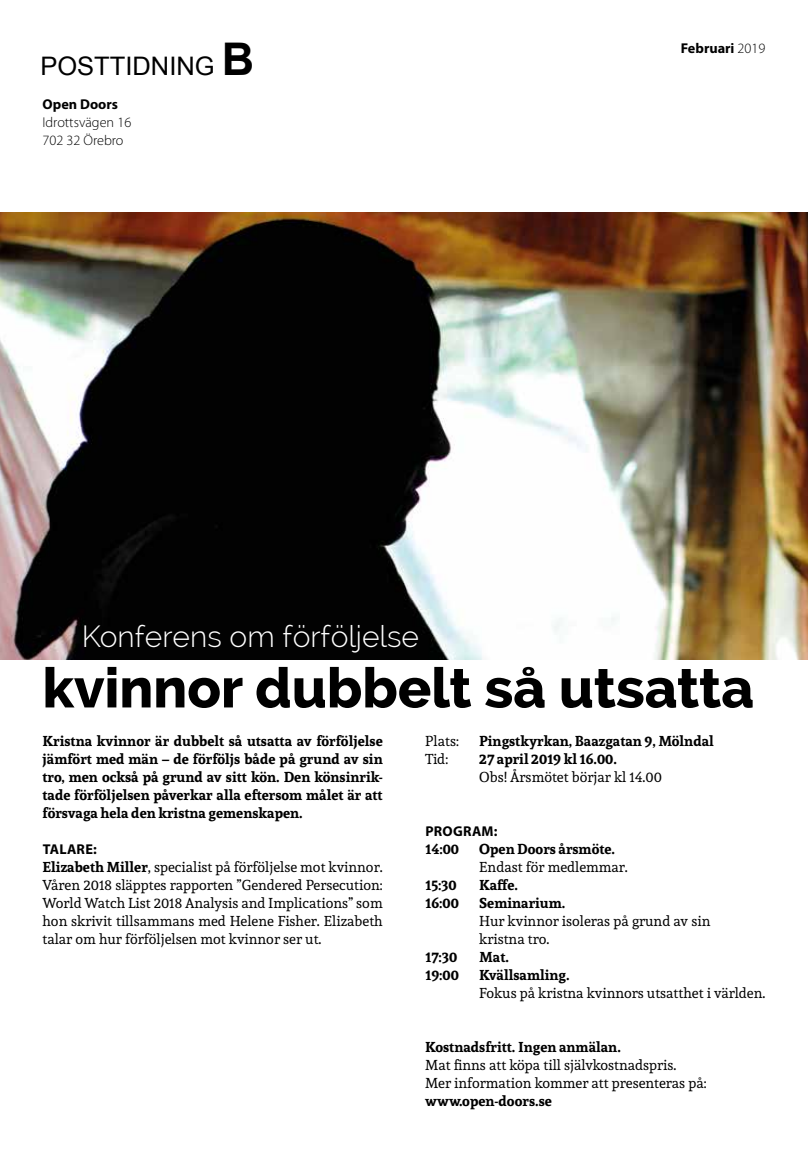
<style>
.page{position:relative;width:808px;height:1149px;background:#fff}
.page>*{position:absolute;margin:0;border:0;box-sizing:border-box;transform-origin:0 0}
.t1{font:800 55.5px "Raleway";color:#000}
.t2{font:300 30px "Raleway";color:#fff}
.t3{font:25.5px "Arial";color:#000}
.t4{font:14.25px/18px "Andada";color:#000}
.t5{font:700 14.25px/18px "Andada";color:#000;text-align:justify}
.t6{font:700 14.25px "Myriad Pro";letter-spacing:.005em;color:#000}
.t7{font:300 14.25px/18px "Myriad Pro";color:#000}
.s1{font-weight:700;font-size:45px}
.s2{font-weight:300}
.s3{font-weight:700}
</style>
<div class="page">
<img style="left:0;top:213px;width:808px;height:446px">
<h3 class="t3" style="left:40px;top:50px;width:215px">POSTTIDNING <span class="s1">B</span></h3>
<p class="t6" style="left:681px;top:39px;width:86px">Februari <span class="s2">2019</span></p>
<p class="t6" style="left:43px;top:94px;width:77px">Open Doors</p>
<p class="t7" style="left:43px;top:113px;width:90px">Idrottsvägen 16<br>702 32 Örebro</p>
<h2 class="t2" style="left:82px;top:619px;width:339px">Konferens om förföljelse</h2>
<h1 class="t1" style="left:43px;top:656px;width:713px">kvinnor dubbelt så utsatta</h1>
<p class="t5" style="left:43px;top:731px;width:342px">Kristna kvinnor är dubbelt så utsatta av förföljelse jämfört med män – de förföljs både på grund av sin tro, men också på grund av sitt kön. Den könsinrik&shy;tade förföljelsen påverkar alla eftersom målet är att försvaga hela den kristna gemenskapen.</p>
<p class="t6" style="left:43px;top:839px;width:56px">TALARE:</p>
<p class="t4" style="left:43px;top:857px;width:342px;text-align:justify"><span class="s3">Elizabeth Miller</span>, specialist på förföljelse mot kvinnor.<br>Våren 2018 släpptes rapporten ”Gendered Persecution:<br>World Watch List 2018 Analysis and Implications” som hon skrivit tillsammans med Helene Fisher. Elizabeth talar om hur förföljelsen mot kvinnor ser ut.</p>
<p class="t4" style="left:425px;top:731px;width:35px">Plats:</p>
<p class="t5" style="left:479px;top:731px;width:236px">Pingstkyrkan, Baazgatan 9, Mölndal</p>
<p class="t4" style="left:425px;top:749px;width:24px">Tid:</p>
<p class="t5" style="left:479px;top:749px;width:139px">27 april 2019 kl 16.00.</p>
<p class="t4" style="left:479px;top:767px;width:184px">Obs! Årsmötet börjar kl 14.00</p>
<p class="t6" style="left:425px;top:821px;width:74px">PROGRAM:</p>
<p class="t5" style="left:425px;top:839px;width:35px">14:00</p>
<p class="t5" style="left:479px;top:839px;width:137px">Open Doors årsmöte.</p>
<p class="t4" style="left:479px;top:857px;width:150px">Endast för medlemmar.</p>
<p class="t5" style="left:425px;top:875px;width:33px">15:30</p>
<p class="t5" style="left:479px;top:875px;width:40px">Kaffe.</p>
<p class="t5" style="left:425px;top:893px;width:35px">16:00</p>
<p class="t5" style="left:479px;top:893px;width:88px">Seminarium.</p>
<p class="t4" style="left:479px;top:911px;width:233px">Hur kvinnor isoleras på grund av sin kristna tro.</p>
<p class="t5" style="left:425px;top:947px;width:33px">17:30</p>
<p class="t5" style="left:479px;top:947px;width:31px">Mat.</p>
<p class="t5" style="left:425px;top:965px;width:35px">19:00</p>
<p class="t5" style="left:479px;top:965px;width:92px">Kvällsamling.</p>
<p class="t4" style="left:479px;top:983px;width:288px">Fokus på kristna kvinnors utsatthet i världen.</p>
<p class="t5" style="left:425px;top:1037px;width:197px">Kostnadsfritt. Ingen anmälan.</p>
<p class="t4" style="left:425px;top:1055px;width:283px">Mat finns att köpa till självkostnadspris.<br>Mer information kommer att presenteras på:</p>
<p class="t5" style="left:425px;top:1091px;width:128px">www.open-doors.se</p>
</div>
